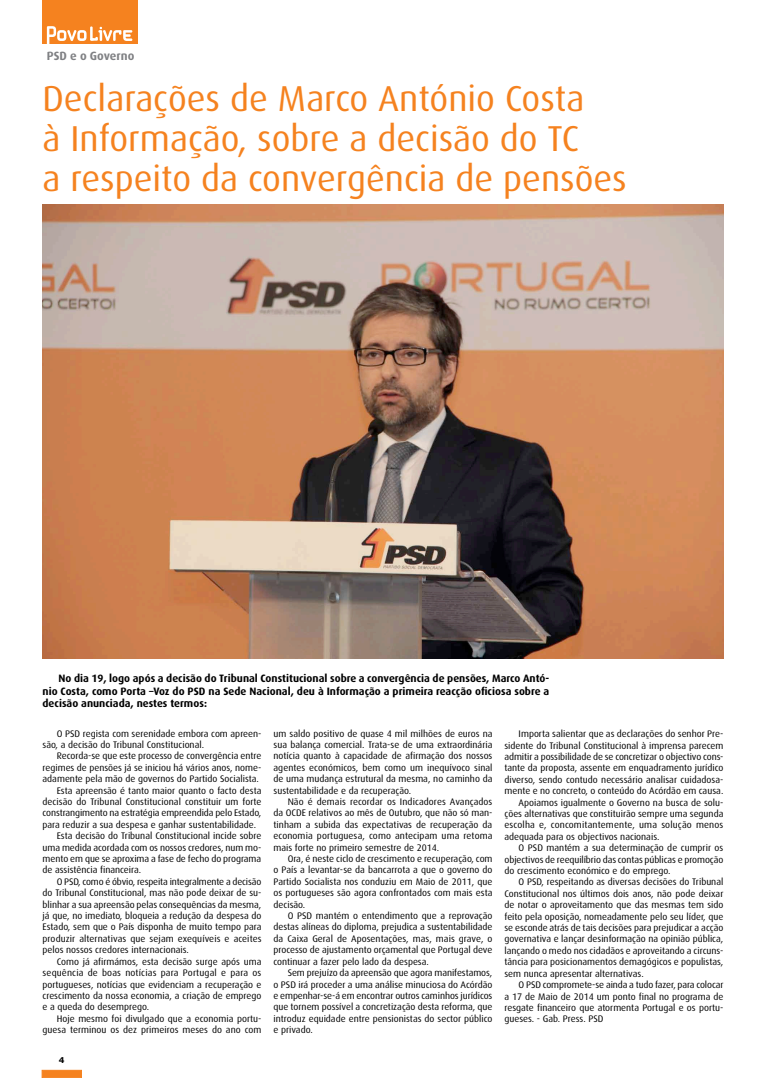
<style>
.page{position:relative;width:766px;height:1078px;background:#fff}
.page>*{position:absolute;margin:0;border:0;box-sizing:border-box;transform-origin:0 0}
.t1{font:36px/40px "Dax";color:#f5821f}
.t2{font:700 12px "Dax";color:#808184}
.t3{font:700 10.7px/12.8px "Dax";color:#000;text-align:justify}
.t4{font:9.5px/11.4px "Dax";color:#000;text-align:justify}
.t5{font:700 8px "Verdana";color:#000}
</style>
<div class="page">
<div style="left:42px;top:1069px;width:40px;height:8px;background:#f5821f;border:1px solid #f5821f"></div>
<img style="left:43px;top:205px;width:680px;height:453px">
<div style="left:43px;top:0;width:95px;height:44px;background:#f5821f"></div>
<svg style="left:47px;top:26px;width:85px;height:18px"></svg>
<p class="t2" style="left:47px;top:49px;width:89px">PSD e o Governo</p>
<h1 class="t1" style="left:43px;top:79px;width:585px">Declarações de Marco António Costa<br>à Informação, sobre a decisão do TC<br>a respeito da convergência de pensões</h1>
<p class="t3" style="left:43px;top:671px;width:508px;text-indent:16px">No dia 19, logo após a decisão do Tribunal Constitucional sobre a convergência de pensões, Marco Antó&shy;nio Costa, como Porta –Voz do PSD na Sede Nacional, deu à Informação a primeira reacção oficiosa sobre a decisão anunciada, nestes termos:</p>
<p class="t4" style="left:273px;top:727px;width:220px">um saldo positivo de quase 4 mil milhões de euros na sua balança comercial. Trata-se de uma extraordinária notícia quanto à capacidade de afirmação dos nossos agentes económicos, bem como um inequívoco sinal de uma mudança estrutural da mesma, no caminho da sustentabilidade e da recuperação.</p>
<p class="t4" style="left:273px;top:795px;width:220px;text-indent:14px">Não é demais recordar os Indicadores Avançados da OCDE relativos ao mês de Outubro, que não só man&shy;tinham a subida das expectativas de recuperação da economia portuguesa, como antecipam uma retoma mais forte no primeiro semestre de 2014.</p>
<p class="t4" style="left:273px;top:852px;width:220px;text-indent:14px">Ora, é neste ciclo de crescimento e recuperação, com o País a levantar-se da bancarrota a que o governo do Partido Socialista nos conduziu em Maio de 2011, que os portugueses são agora confrontados com mais esta decisão.</p>
<p class="t4" style="left:273px;top:909px;width:220px;text-indent:14px">O PSD mantém o entendimento que a reprovação destas alíneas do diploma, prejudica a sustentabilidade da Caixa Geral de Aposentações, mas, mais grave, o processo de ajustamento orçamental que Portugal deve continuar a fazer pelo lado da despesa.</p>
<p class="t4" style="left:273px;top:966px;width:220px;text-indent:14px">Sem prejuízo da apreensão que agora manifestamos, o PSD irá proceder a uma análise minuciosa do Acórdão e empenhar-se-á em encontrar outros caminhos jurídicos que tornem possível a concretização desta reforma, que introduz equidade entre pensionistas do sector público e privado.</p>
<p class="t4" style="left:43px;top:727px;width:220px;text-indent:14px">O PSD regista com serenidade embora com apreen&shy;são, a decisão do Tribunal Constitucional.</p>
<p class="t4" style="left:57px;top:750px;width:206px">Recorda-se que este processo de convergência entre</p>
<p class="t4" style="left:43px;top:761px;width:220px">regimes de pensões já se iniciou há vários anos, nome-</p>
<p class="t4" style="left:43px;top:773px;width:218px">adamente pela mão de governos do Partido Socialista.</p>
<p class="t4" style="left:57px;top:784px;width:206px">Esta apreensão é tanto maior quanto o facto desta</p>
<p class="t4" style="left:43px;top:795px;width:220px">decisão do Tribunal Constitucional constituir um forte</p>
<p class="t4" style="left:43px;top:807px;width:220px">constrangimento na estratégia empreendida pelo Estado,</p>
<p class="t4" style="left:43px;top:818px;width:215px">para reduzir a sua despesa e ganhar sustentabilidade.</p>
<p class="t4" style="left:57px;top:830px;width:206px">Esta decisão do Tribunal Constitucional incide sobre</p>
<p class="t4" style="left:43px;top:841px;width:220px">uma medida acordada com os nossos credores, num mo-</p>
<p class="t4" style="left:43px;top:852px;width:220px">mento em que se aproxima a fase de fecho do programa</p>
<p class="t4" style="left:43px;top:864px;width:100px">de assistência financeira.</p>
<p class="t4" style="left:57px;top:875px;width:206px">O PSD, como é óbvio, respeita integralmente a decisão</p>
<p class="t4" style="left:43px;top:887px;width:220px">do Tribunal Constitucional, mas não pode deixar de su-</p>
<p class="t4" style="left:43px;top:898px;width:220px">blinhar a sua apreensão pelas consequências da mesma,</p>
<p class="t4" style="left:43px;top:909px;width:220px">já que, no imediato, bloqueia a redução da despesa do</p>
<p class="t4" style="left:43px;top:921px;width:220px">Estado, sem que o País disponha de muito tempo para</p>
<p class="t4" style="left:43px;top:932px;width:220px">produzir alternativas que sejam exequíveis e aceites</p>
<p class="t4" style="left:43px;top:944px;width:148px">pelos nossos credores internacionais.</p>
<p class="t4" style="left:57px;top:955px;width:206px">Como já afirmámos, esta decisão surge após uma</p>
<p class="t4" style="left:43px;top:966px;width:220px">sequência de boas notícias para Portugal e para os</p>
<p class="t4" style="left:43px;top:978px;width:220px">portugueses, notícias que evidenciam a recuperação e</p>
<p class="t4" style="left:43px;top:989px;width:220px">crescimento da nossa economia, a criação de emprego</p>
<p class="t4" style="left:43px;top:1001px;width:108px">e a queda do desemprego.</p>
<p class="t4" style="left:57px;top:1012px;width:206px">Hoje mesmo foi divulgado que a economia portu-</p>
<p class="t4" style="left:43px;top:1023px;width:220px">guesa terminou os dez primeiros meses do ano com</p>
<p class="t4" style="left:518px;top:728px;width:206px">Importa salientar que as declarações do senhor Pre-</p>
<p class="t4" style="left:504px;top:739px;width:220px">sidente do Tribunal Constitucional à imprensa parecem</p>
<p class="t4" style="left:504px;top:750px;width:220px">admitir a possibilidade de se concretizar o objectivo cons-</p>
<p class="t4" style="left:504px;top:762px;width:220px">tante da proposta, assente em enquadramento jurídico</p>
<p class="t4" style="left:504px;top:773px;width:220px">diverso, sendo contudo necessário analisar cuidadosa-</p>
<p class="t4" style="left:504px;top:785px;width:220px">mente e no concreto, o conteúdo do Acórdão em causa.</p>
<p class="t4" style="left:518px;top:796px;width:206px">Apoiamos igualmente o Governo na busca de solu-</p>
<p class="t4" style="left:504px;top:807px;width:220px">ções alternativas que constituirão sempre uma segunda</p>
<p class="t4" style="left:504px;top:819px;width:220px">escolha e, concomitantemente, uma solução menos</p>
<p class="t4" style="left:504px;top:830px;width:156px">adequada para os objectivos nacionais.</p>
<p class="t4" style="left:518px;top:842px;width:206px">O PSD mantém a sua determinação de cumprir os</p>
<p class="t4" style="left:504px;top:853px;width:220px">objectivos de reequilíbrio das contas públicas e promoção</p>
<p class="t4" style="left:504px;top:864px;width:168px">do crescimento económico e do emprego.</p>
<p class="t4" style="left:518px;top:876px;width:206px">O PSD, respeitando as diversas decisões do Tribunal</p>
<p class="t4" style="left:504px;top:887px;width:220px">Constitucional nos últimos dois anos, não pode deixar</p>
<p class="t4" style="left:504px;top:899px;width:220px">de notar o aproveitamento que das mesmas tem sido</p>
<p class="t4" style="left:504px;top:910px;width:220px">feito pela oposição, nomeadamente pelo seu líder, que</p>
<p class="t4" style="left:504px;top:921px;width:220px">se esconde atrás de tais decisões para prejudicar a acção</p>
<p class="t4" style="left:504px;top:933px;width:220px">governativa e lançar desinformação na opinião pública,</p>
<p class="t4" style="left:504px;top:944px;width:220px">lançando o medo nos cidadãos e aproveitando a circuns-</p>
<p class="t4" style="left:504px;top:956px;width:220px">tância para posicionamentos demagógicos e populistas,</p>
<p class="t4" style="left:504px;top:967px;width:141px">sem nunca apresentar alternativas.</p>
<p class="t4" style="left:518px;top:978px;width:206px">O PSD compromete-se ainda a tudo fazer, para colocar</p>
<p class="t4" style="left:504px;top:990px;width:220px">a 17 de Maio de 2014 um ponto final no programa de</p>
<p class="t4" style="left:504px;top:1001px;width:220px">resgate financeiro que atormenta Portugal e os portu-</p>
<p class="t4" style="left:504px;top:1013px;width:100px">gueses. - Gab. Press. PSD</p>
<p class="t5" style="left:59px;top:1054px;width:7px">4</p>
</div>
